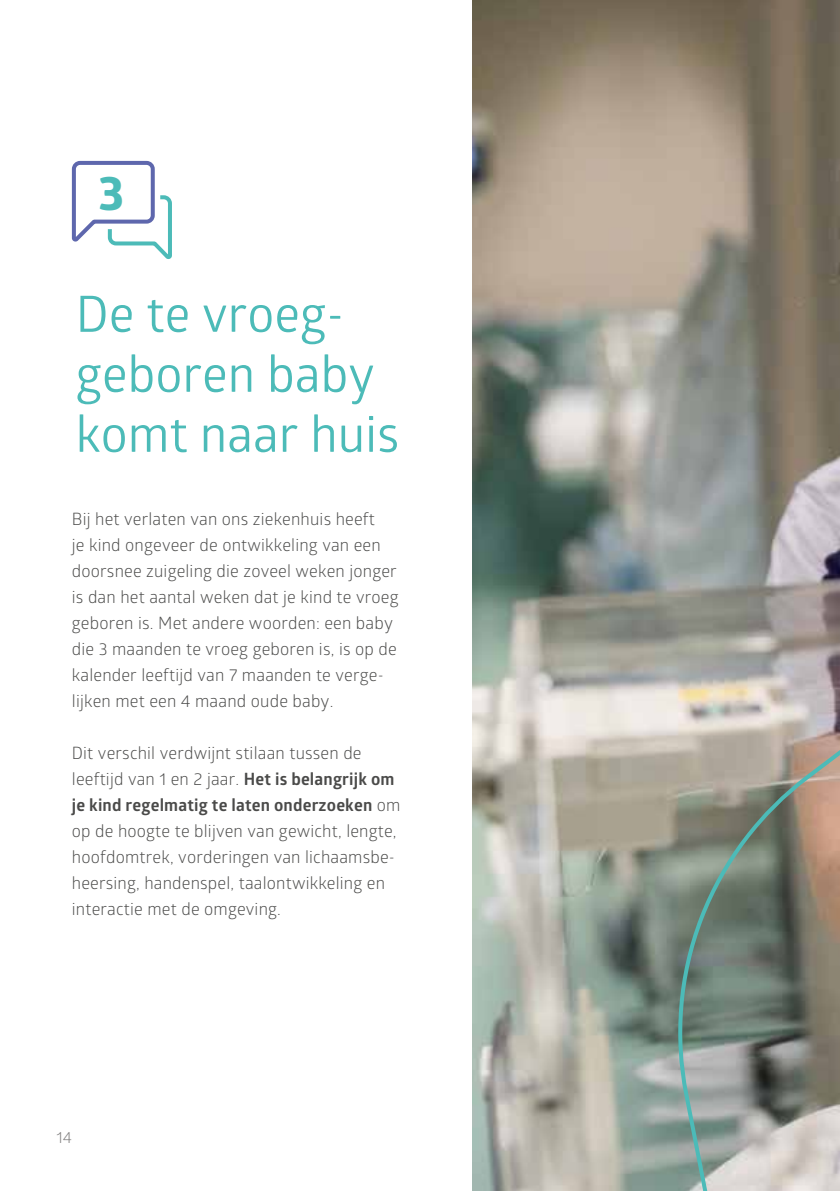
<style>
.page{position:relative;width:840px;height:1191px;background:#fff}
.page>*{position:absolute;margin:0;border:0;box-sizing:border-box;transform-origin:0 0}
.t1{font:50px/60px "Glober";color:#4cbbb8}
.t2{font:700 48px "Globerx";color:#4cbbb8}
.t3{font:17px/26px "Glober";letter-spacing:.01em;color:#4a4a49}
.t4{font:16px "Glober";color:#7c7b7b}
.s1{font-weight:700}
</style>
<div class="page">
<svg style="left:71px;top:160px;width:101px;height:99px"></svg>
<img style="left:472px;top:0;width:367px;height:1191px">
<svg style="left:670px;top:449px;width:169px;height:742px;background:#95968f"></svg>
<h2 class="t2" style="left:98px;top:158px;width:27px">3</h2>
<h1 class="t1" style="left:76px;top:282px;width:325px">De te vroeg&shy;geboren baby komt naar huis</h1>
<p class="t3" style="left:72px;top:505px;width:328px">Bij het verlaten van ons ziekenhuis heeft<br>je kind ongeveer de ontwikkeling van een doorsnee zuigeling die zoveel weken jonger is dan het aantal weken dat je kind te vroeg geboren is. Met andere woorden: een baby die 3 maanden te vroeg geboren is, is op de kalender leeftijd van 7 maanden te verge&shy;lijken met een 4 maand oude baby.</p>
<p class="t3" style="left:72px;top:739px;width:330px">Dit verschil verdwijnt stilaan tussen de leeftijd van 1 en 2 jaar. <span class="s1">Het is belangrijk om je kind regelmatig te laten onderzoeken</span> om op de hoogte te blijven van gewicht, lengte, hoofdomtrek, vorderingen van lichaamsbe&shy;heersing, handenspel, taalontwikkeling en interactie met de omgeving.</p>
<p class="t4" style="left:56px;top:1125px;width:17px">14</p>
</div>
